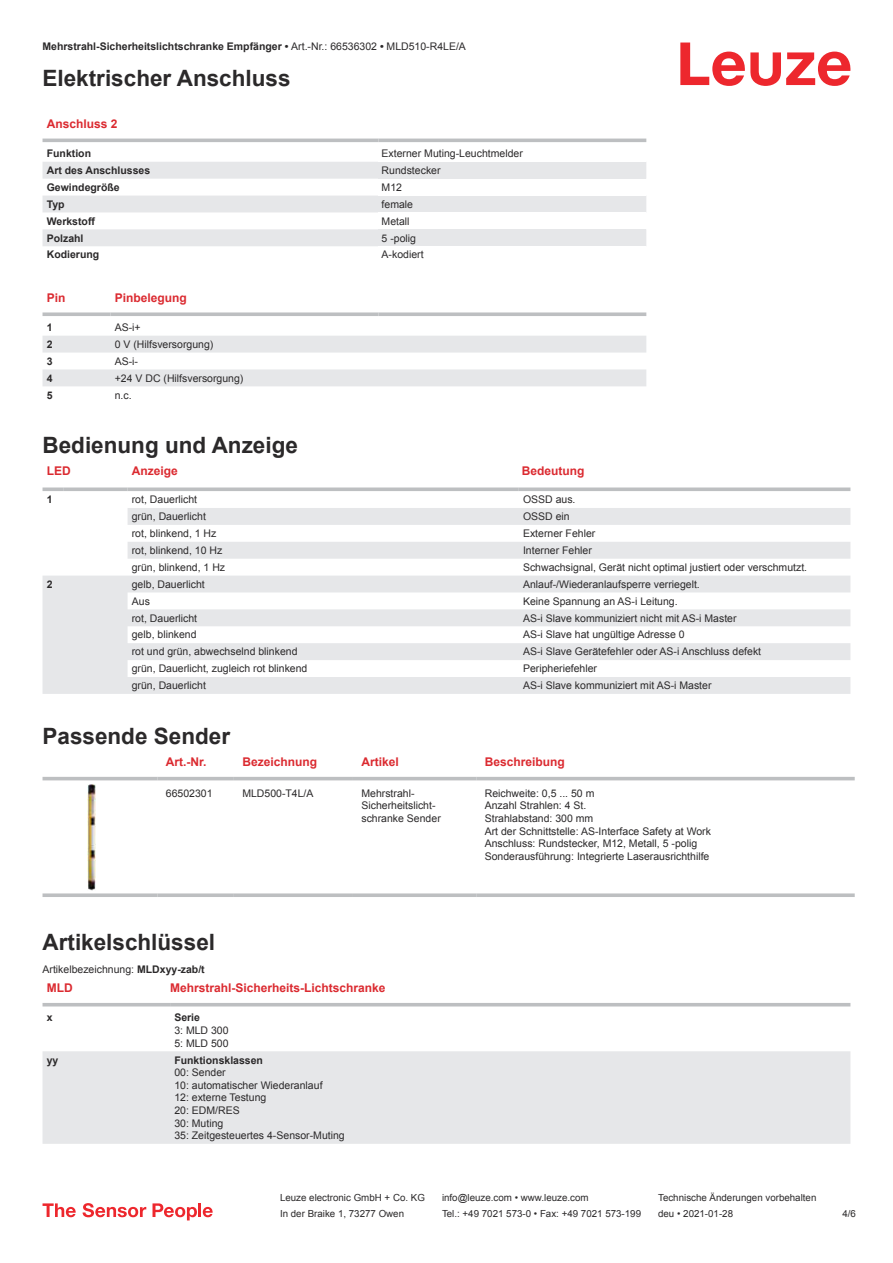
<style>
.page{position:relative;width:893px;height:1263px;background:#fff}
.page>*{position:absolute;margin:0;border:0;box-sizing:border-box;transform-origin:0 0}
.t1{font:700 22.5px "Arial";color:#2b292a}
.t2{font:700 12px "Arial";color:#db2a30}
.t3{font:10.5px/12.6px "Arial";color:#2b292a}
.t4{font:700 10.5px "Arial";color:#2b292a}
.t5{font:9.75px "Arial";color:#2b292a}
.s1{font-weight:400}
.s2{font-weight:700}
</style>
<div class="page">
<svg style="left:680px;top:43px;width:170px;height:43px"></svg>
<svg style="left:43px;top:138px;width:603px;height:1px"></svg>
<svg style="left:43px;top:162px;width:335px;height:84px;fill:#e6e7e9"></svg>
<hr style="left:43px;top:139px;width:335px;height:3px;background:#bdbfc1">
<hr style="left:378px;top:139px;width:268px;height:3px;background:#bdbfc1">
<div style="left:378px;top:162px;width:268px;height:17px;background:#e6e7e9"></div>
<div style="left:378px;top:196px;width:268px;height:16px;background:#e6e7e9"></div>
<div style="left:378px;top:229px;width:268px;height:17px;background:#e6e7e9"></div>
<svg style="left:43px;top:336px;width:603px;height:50px"></svg>
<svg style="left:43px;top:312px;width:68px;height:4px"></svg>
<svg style="left:111px;top:312px;width:267px;height:4px"></svg>
<svg style="left:378px;top:312px;width:268px;height:4px"></svg>
<svg style="left:43px;top:508px;width:807px;height:186px;fill:#e6e7e9"></svg>
<svg style="left:43px;top:487px;width:21px;height:4px"></svg>
<svg style="left:64px;top:487px;width:64px;height:4px"></svg>
<svg style="left:128px;top:487px;width:391px;height:4px;background:#c5c7c8"></svg>
<svg style="left:519px;top:487px;width:331px;height:4px"></svg>
<svg style="left:43px;top:776px;width:812px;height:9px"></svg>
<hr style="left:43px;top:777px;width:114px;height:3px;background:#bdbfc1">
<hr style="left:157px;top:777px;width:77px;height:3px;background:#bdbfc1">
<hr style="left:234px;top:777px;width:119px;height:3px;background:#bdbfc1">
<hr style="left:353px;top:777px;width:123px;height:3px;background:#bdbfc1">
<hr style="left:476px;top:777px;width:379px;height:3px;background:#bdbfc1">
<svg style="left:43px;top:893px;width:114px;height:4px"></svg>
<svg style="left:157px;top:893px;width:77px;height:4px"></svg>
<svg style="left:234px;top:893px;width:119px;height:4px"></svg>
<svg style="left:353px;top:893px;width:123px;height:4px"></svg>
<svg style="left:476px;top:893px;width:379px;height:4px;background:#c4c6c8"></svg>
<img style="left:87px;top:785px;width:9px;height:106px">
<svg style="left:43px;top:1006px;width:807px;height:1px"></svg>
<div style="left:43px;top:1051px;width:807px;height:93px;background:#e6e7e9"></div>
<hr style="left:43px;top:1003px;width:127px;height:3px;background:#bdbfc1">
<hr style="left:170px;top:1003px;width:680px;height:3px;background:#bdbfc1">
<svg style="left:43px;top:1203px;width:33px;height:14px"></svg>
<svg style="left:83px;top:1203px;width:63px;height:14px"></svg>
<svg style="left:153px;top:1203px;width:44px;height:17px"></svg>
<hr style="left:198px;top:1203px;width:3px;height:14px;background:#ed272d">
<svg style="left:203px;top:1207px;width:10px;height:10px"></svg>
<p class="t4" style="left:43px;top:43px;width:425px">Mehrstrahl-Sicherheitslichtschranke Empfänger • <span class="s1">Art.-Nr.: 66536302</span> • <span class="s1">MLD510-R4LE/A</span></p>
<h1 class="t1" style="left:43px;top:70px;width:250px">Elektrischer Anschluss</h1>
<p class="t2" style="left:47px;top:119px;width:72px">Anschluss 2</p>
<p class="t4" style="left:47px;top:149px;width:46px">Funktion</p>
<p class="t3" style="left:382px;top:148px;width:143px">Externer Muting-Leuchtmelder</p>
<p class="t4" style="left:47px;top:166px;width:105px">Art des Anschlusses</p>
<p class="t3" style="left:382px;top:165px;width:60px">Rundstecker</p>
<p class="t4" style="left:47px;top:183px;width:74px">Gewindegröße</p>
<p class="t3" style="left:382px;top:182px;width:22px">M12</p>
<p class="t4" style="left:47px;top:200px;width:19px">Typ</p>
<p class="t3" style="left:382px;top:199px;width:33px">female</p>
<p class="t4" style="left:47px;top:217px;width:50px">Werkstoff</p>
<p class="t3" style="left:382px;top:216px;width:30px">Metall</p>
<p class="t4" style="left:47px;top:234px;width:38px">Polzahl</p>
<p class="t3" style="left:382px;top:233px;width:36px">5 -polig</p>
<p class="t4" style="left:47px;top:251px;width:54px">Kodierung</p>
<p class="t3" style="left:382px;top:249px;width:44px">A-kodiert</p>
<p class="t2" style="left:47px;top:293px;width:20px">Pin</p>
<p class="t2" style="left:115px;top:293px;width:74px">Pinbelegung</p>
<p class="t4" style="left:47px;top:323px;width:7px">1</p>
<p class="t3" style="left:115px;top:322px;width:27px">AS-i+</p>
<p class="t4" style="left:47px;top:340px;width:7px">2</p>
<p class="t3" style="left:115px;top:339px;width:100px">0 V (Hilfsversorgung)</p>
<p class="t4" style="left:47px;top:357px;width:7px">3</p>
<p class="t3" style="left:115px;top:356px;width:25px">AS-i-</p>
<p class="t4" style="left:47px;top:374px;width:7px">4</p>
<p class="t3" style="left:115px;top:373px;width:130px">+24 V DC (Hilfsversorgung)</p>
<p class="t4" style="left:47px;top:391px;width:7px">5</p>
<p class="t3" style="left:115px;top:389px;width:18px">n.c.</p>
<h1 class="t1" style="left:43px;top:437px;width:257px">Bedienung und Anzeige</h1>
<p class="t2" style="left:47px;top:467px;width:25px">LED</p>
<p class="t2" style="left:132px;top:467px;width:48px">Anzeige</p>
<p class="t2" style="left:522px;top:467px;width:64px">Bedeutung</p>
<p class="t4" style="left:47px;top:496px;width:7px">1</p>
<p class="t3" style="left:132px;top:494px;width:67px">rot, Dauerlicht</p>
<p class="t3" style="left:523px;top:494px;width:54px">OSSD aus.</p>
<p class="t3" style="left:132px;top:511px;width:76px">grün, Dauerlicht</p>
<p class="t3" style="left:523px;top:511px;width:48px">OSSD ein</p>
<p class="t3" style="left:132px;top:528px;width:86px">rot, blinkend, 1 Hz</p>
<p class="t3" style="left:523px;top:528px;width:74px">Externer Fehler</p>
<p class="t3" style="left:132px;top:545px;width:92px">rot, blinkend, 10 Hz</p>
<p class="t3" style="left:523px;top:545px;width:70px">Interner Fehler</p>
<p class="t3" style="left:132px;top:562px;width:95px">grün, blinkend, 1 Hz</p>
<p class="t3" style="left:523px;top:562px;width:286px">Schwachsignal, Gerät nicht optimal justiert oder verschmutzt.</p>
<p class="t4" style="left:47px;top:580px;width:7px">2</p>
<p class="t3" style="left:132px;top:579px;width:74px">gelb, Dauerlicht</p>
<p class="t3" style="left:523px;top:579px;width:178px">Anlauf-/Wiederanlaufsperre verriegelt.</p>
<p class="t3" style="left:132px;top:596px;width:20px">Aus</p>
<p class="t3" style="left:523px;top:596px;width:156px">Keine Spannung an AS-i Leitung.</p>
<p class="t3" style="left:132px;top:612px;width:67px">rot, Dauerlicht</p>
<p class="t3" style="left:523px;top:612px;width:215px">AS-i Slave kommuniziert nicht mit AS-i Master</p>
<p class="t3" style="left:132px;top:629px;width:66px">gelb, blinkend</p>
<p class="t3" style="left:523px;top:629px;width:163px">AS-i Slave hat ungültige Adresse 0</p>
<p class="t3" style="left:132px;top:646px;width:167px">rot und grün, abwechselnd blinkend</p>
<p class="t3" style="left:523px;top:646px;width:240px">AS-i Slave Gerätefehler oder AS-i Anschluss defekt</p>
<p class="t3" style="left:132px;top:663px;width:177px">grün, Dauerlicht, zugleich rot blinkend</p>
<p class="t3" style="left:523px;top:663px;width:76px">Peripheriefehler</p>
<p class="t3" style="left:132px;top:680px;width:76px">grün, Dauerlicht</p>
<p class="t3" style="left:523px;top:680px;width:190px">AS-i Slave kommuniziert mit AS-i Master</p>
<h1 class="t1" style="left:43px;top:728px;width:189px">Passende Sender</h1>
<p class="t2" style="left:166px;top:757px;width:42px">Art.-Nr.</p>
<p class="t2" style="left:242px;top:757px;width:76px">Bezeichnung</p>
<p class="t2" style="left:361px;top:757px;width:39px">Artikel</p>
<p class="t2" style="left:485px;top:757px;width:82px">Beschreibung</p>
<p class="t3" style="left:166px;top:788px;width:48px">66502301</p>
<p class="t3" style="left:242px;top:788px;width:73px">MLD500-T4L/A</p>
<p class="t3" style="left:361px;top:788px;width:81px">Mehrstrahl-<br>Sicherheitslicht&shy;schranke Sender</p>
<p class="t3" style="left:485px;top:788px;width:228px">Reichweite: 0,5 ... 50 m<br>Anzahl Strahlen: 4 St.<br>Strahlabstand: 300 mm<br>Art der Schnittstelle: AS-Interface Safety at Work Anschluss: Rundstecker, M12, Metall, 5 -polig Sonderausführung: Integrierte Laserausrichthilfe</p>
<h1 class="t1" style="left:43px;top:933px;width:174px">Artikelschlüssel</h1>
<p class="t2" style="left:47px;top:983px;width:27px">MLD</p>
<p class="t2" style="left:170px;top:983px;width:217px">Mehrstrahl-Sicherheits-Lichtschranke</p>
<p class="t4" style="left:47px;top:1014px;width:7px">x</p>
<p class="t4" style="left:174px;top:1014px;width:27px">Serie</p>
<p class="t3" style="left:174px;top:1025px;width:56px">3: MLD 300<br>5: MLD 500</p>
<p class="t4" style="left:47px;top:1056px;width:13px">yy</p>
<p class="t4" style="left:174px;top:1056px;width:90px">Funktionsklassen</p>
<p class="t3" style="left:174px;top:1067px;width:172px">00: Sender<br>10: automatischer Wiederanlauf<br>12: externe Testung<br>20: EDM/RES<br>30: Muting<br>35: Zeitgesteuertes 4-Sensor-Muting</p>
<p class="t3" style="left:43px;top:964px;width:164px">Artikelbezeichnung: <span class="s2">MLDxyy-zab/t</span></p>
<p class="t5" style="left:280px;top:1194px;width:146px">Leuze electronic GmbH + Co. KG</p>
<p class="t5" style="left:442px;top:1194px;width:148px">info@leuze.com • www.leuze.com</p>
<p class="t5" style="left:658px;top:1194px;width:160px">Technische Änderungen vorbehalten</p>
<p class="t5" style="left:280px;top:1210px;width:126px">In der Braike 1, 73277 Owen</p>
<p class="t5" style="left:442px;top:1210px;width:201px">Tel.: +49 7021 573-0 • Fax: +49 7021 573-199</p>
<p class="t5" style="left:658px;top:1210px;width:76px">deu • 2021-01-28</p>
<p class="t5" style="left:842px;top:1210px;width:15px">4 /6</p>
</div>
